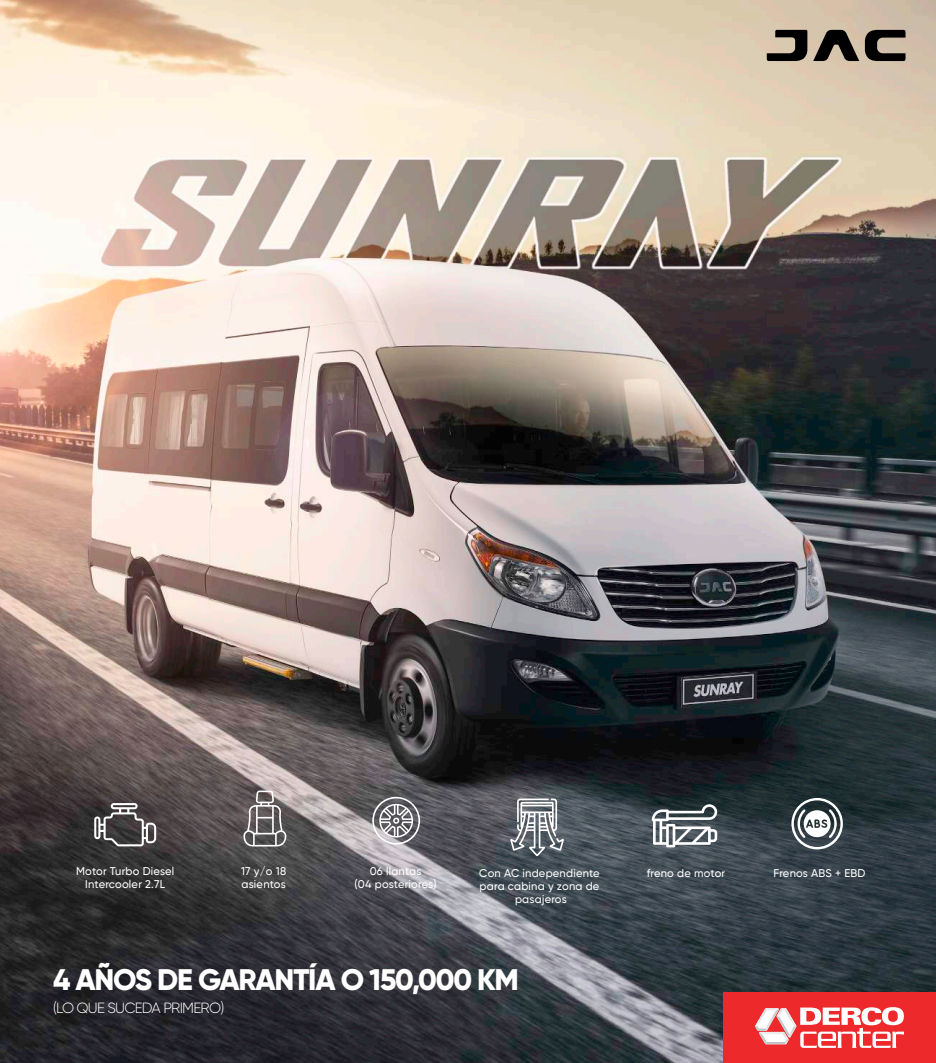
<style>
.page{position:relative;width:936px;height:1063px;background:#fff}
.page>*{position:absolute;margin:0;border:0;box-sizing:border-box;transform-origin:0 0}
.t1{font:800 29.7px "Gilroy";letter-spacing:-.04em;color:#fff}
.t2{font:300 14.85px "Gilroy";letter-spacing:-.05em;color:#fff}
.t3{font:500 11.25px/13px "Gilroy";letter-spacing:.02em;color:#fff;text-align:center}
</style>
<div class="page">
<img style="left:0;top:0;width:935px;height:1063px">
<div style="left:723px;top:992px;width:212px;height:71px;background:#ee292b"></div>
<svg style="left:755px;top:1007px;width:149px;height:41px"></svg>
<svg style="left:372px;top:797px;width:48px;height:48px"></svg>
<svg style="left:510px;top:798px;width:54px;height:58px"></svg>
<svg style="left:791px;top:798px;width:52px;height:52px"></svg>
<svg style="left:651px;top:804px;width:66px;height:43px"></svg>
<svg style="left:94px;top:803px;width:62px;height:43px;background:#686465"></svg>
<svg style="left:243px;top:791px;width:43px;height:56px;background:#817c7d"></svg>
<svg style="left:766px;top:30px;width:139px;height:31px;background:#655c51"></svg>
<p class="t3" style="left:76px;top:865px;width:100px">Motor Turbo Diesel<br>Intercooler 2.7L</p>
<p class="t3" style="left:241px;top:865px;width:47px;text-align:left">17 y/o 18 asientos</p>
<p class="t3" style="left:354px;top:865px;width:83px">06 llantas<br>(04 posteriores)</p>
<p class="t3" style="left:479px;top:866px;width:122px">Con AC independiente</p>
<p class="t3" style="left:646px;top:866px;width:80px">freno de motor</p>
<p class="t3" style="left:773px;top:866px;width:94px">Frenos ABS + EBD</p>
<p class="t3" style="left:479px;top:879px;width:121px">para cabina y zona de pasajeros</p>
<h1 class="t1" style="left:53px;top:961px;width:467px">4 AÑOS DE GARANTÍA O 150,000 KM</h1>
<h2 class="t2" style="left:53px;top:999px;width:173px">(LO QUE SUCEDA PRIMERO)</h2>
</div>
